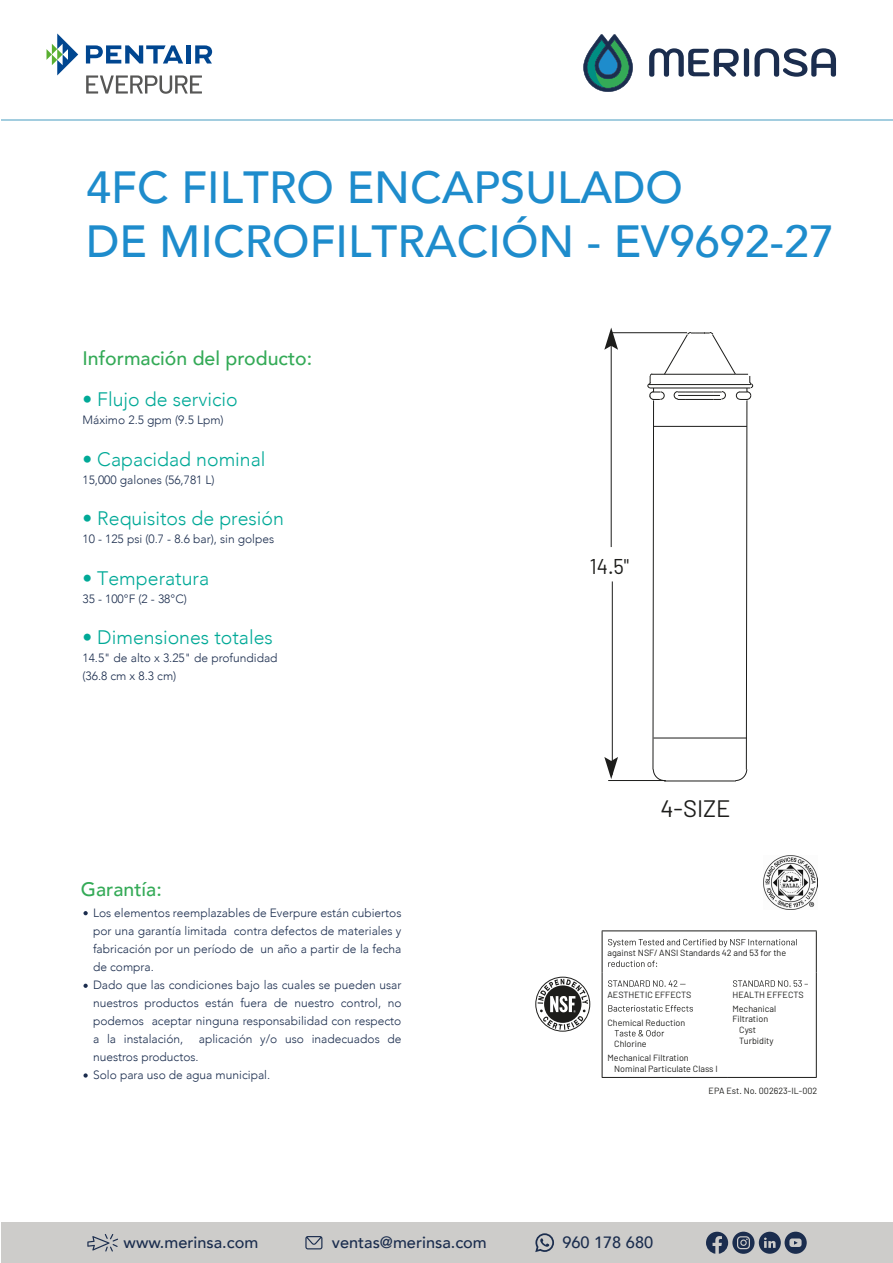
<style>
.page{position:relative;width:893px;height:1263px;background:#fff}
.page>*{position:absolute;margin:0;border:0;box-sizing:border-box;transform-origin:0 0}
.t1{font:500 45px/54px "Avenir";color:#1e8ccc}
.t2{font:23.85px "Barlow";color:#1d1d1b}
.t3{font:21.45px "Barlow";color:#1d1d1b;scale:.94 1}
.t4{font:300 19.5px "Avenir";color:#00a997}
.t5{font:500 19.5px "Avenir";color:#34aa57}
.t6{font:500 16.35px "Avenir";color:#1b2d4e}
.t7{font:300 12px/18px "Avenir";color:#1b2d4e}
.t8{font:9px/14.1px "Barlow";color:#1d1d1b}
</style>
<div class="page">
<svg style="left:649px;top:48px;width:187px;height:29px"></svg>
<svg style="left:583px;top:34px;width:50px;height:58px"></svg>
<hr style="left:1px;top:120px;width:892px;height:1px;background:#a2cddf">
<div style="left:1px;top:1222px;width:892px;height:41px;background:#cdccca"></div>
<svg style="left:87px;top:1234px;width:31px;height:17px"></svg>
<svg style="left:305px;top:1236px;width:17px;height:13px"></svg>
<svg style="left:535px;top:1233px;width:19px;height:19px"></svg>
<svg style="left:706px;top:1232px;width:101px;height:22px"></svg>
<svg style="left:86px;top:75px;width:116px;height:19px"></svg>
<svg style="left:46px;top:33px;width:32px;height:42px"></svg>
<svg style="left:86px;top:45px;width:97px;height:19px"></svg>
<hr style="left:186px;top:45px;width:4px;height:19px;background:#004690">
<svg style="left:195px;top:45px;width:17px;height:19px"></svg>
<svg style="left:647px;top:332px;width:107px;height:449px"></svg>
<hr style="left:612px;top:332px;width:75px;height:1px;background:#1d1d1b">
<hr style="left:611px;top:343px;width:1px;height:204px;background:#1d1d1b">
<svg style="left:604px;top:757px;width:14px;height:22px"></svg>
<svg style="left:604px;top:328px;width:14px;height:22px"></svg>
<hr style="left:608px;top:780px;width:58px;height:1px;background:#1d1d1b">
<hr style="left:612px;top:581px;width:1px;height:194px;background:#1d1d1b">
<svg style="left:83px;top:911px;width:5px;height:4px"></svg>
<svg style="left:83px;top:984px;width:5px;height:4px"></svg>
<svg style="left:83px;top:1073px;width:5px;height:5px"></svg>
<img style="left:763px;top:856px;width:54px;height:54px">
<hr style="left:602px;top:930px;width:125px;height:1px;background:#1d1d1b">
<hr style="left:602px;top:931px;width:1px;height:41px;background:#1d1d1b">
<hr style="left:727px;top:930px;width:90px;height:1px;background:#1d1d1b">
<hr style="left:816px;top:931px;width:1px;height:41px;background:#1d1d1b">
<hr style="left:602px;top:972px;width:1px;height:105px;background:#1d1d1b">
<hr style="left:816px;top:972px;width:1px;height:105px;background:#1d1d1b">
<hr style="left:602px;top:1077px;width:125px;height:1px;background:#1d1d1b">
<hr style="left:727px;top:1077px;width:90px;height:1px;background:#1d1d1b">
<svg style="left:608px;top:939px;width:189px;height:8px"></svg>
<svg style="left:608px;top:960px;width:49px;height:7px"></svg>
<svg style="left:608px;top:980px;width:77px;height:7px"></svg>
<svg style="left:608px;top:1005px;width:85px;height:6px"></svg>
<svg style="left:615px;top:1030px;width:49px;height:6px"></svg>
<svg style="left:733px;top:980px;width:75px;height:7px"></svg>
<div style="left:535px;top:977px;width:55px;height:54px;border:1px solid #1d1d1b;border-radius:50%"></div>
<svg style="left:538px;top:979px;width:50px;height:51px"></svg>
<h1 class="t1" style="left:86px;top:158px;width:750px">4FC FILTRO ENCAPSULADO<br>DE MICROFILTRACIÓN - EV9692-27</h1>
<h3 class="t5" style="left:82px;top:341px;width:231px">Información del producto:</h3>
<h3 class="t4" style="left:82px;top:388px;width:157px">• Flujo de servicio</h3>
<p class="t7" style="left:82px;top:411px;width:143px">Máximo 2.5 gpm (9.5 Lpm)</p>
<h3 class="t4" style="left:82px;top:448px;width:185px">• Capacidad nominal</h3>
<p class="t7" style="left:82px;top:471px;width:134px">15,000 galones (56,781 L)</p>
<h3 class="t4" style="left:82px;top:507px;width:203px">• Requisitos de presión</h3>
<p class="t7" style="left:82px;top:530px;width:193px">10 - 125 psi (0.7 - 8.6 bar), sin golpes</p>
<h3 class="t4" style="left:82px;top:566px;width:128px">• Temperatura</h3>
<p class="t7" style="left:82px;top:589px;width:106px">35 - 100°F (2 - 38°C)</p>
<h3 class="t4" style="left:82px;top:626px;width:192px">• Dimensiones totales</h3>
<p class="t7" style="left:82px;top:649px;width:197px">14.5" de alto x 3.25" de profundidad (36.8 cm x 8.3 cm)</p>
<h3 class="t5" style="left:81px;top:872px;width:82px">Garantía:</h3>
<p class="t7" style="left:93px;top:904px;width:310px">Los elementos reemplazables de Everpure están cubiertos por una garantía limitada contra defectos de materiales y fabricación por un período de un año a partir de la fecha de compra.<br>Dado que las condiciones bajo las cuales se pueden usar nuestros productos están fuera de nuestro control, no podemos aceptar ninguna responsabilidad con respecto a la instalación,</p>
<p class="t7" style="left:199px;top:1030px;width:204px">aplicación y/o uso inadecuados de</p>
<p class="t7" style="left:93px;top:1048px;width:179px">nuestros productos.<br>Solo para uso de agua municipal.</p>
<h3 class="t3" style="left:590px;top:553px;width:43px">14.5"</h3>
<h2 class="t2" style="left:660px;top:794px;width:72px">4-SIZE</h2>
<p class="t8" style="left:607px;top:945px;width:180px">against NSF/ ANSI Standards 42 and 53 for the</p>
<p class="t8" style="left:607px;top:987px;width:86px">AESTHETIC EFFECTS</p>
<p class="t8" style="left:607px;top:1015px;width:79px">Chemical Reduction</p>
<p class="t8" style="left:607px;top:1037px;width:83px;text-indent:7px">Chlorine<br>Mechanical Filtration</p>
<p class="t8" style="left:614px;top:1061px;width:105px">Nominal Particulate Class I</p>
<p class="t8" style="left:732px;top:987px;width:73px">HEALTH EFFECTS<br>Mechanical</p>
<p class="t8" style="left:739px;top:1013px;width:36px;line-height:10.8px;text-indent:-7px">Filtration<br>Cyst<br>Turbidity</p>
<p class="t8" style="left:709px;top:1083px;width:110px">EPA Est. No. 002623-IL-002</p>
<h3 class="t6" style="left:124px;top:1228px;width:136px">www.merinsa.com</h3>
<h3 class="t6" style="left:332px;top:1228px;width:157px">ventas@merinsa.com</h3>
<h3 class="t6" style="left:562px;top:1228px;width:92px">960 178 680</h3>
</div>
